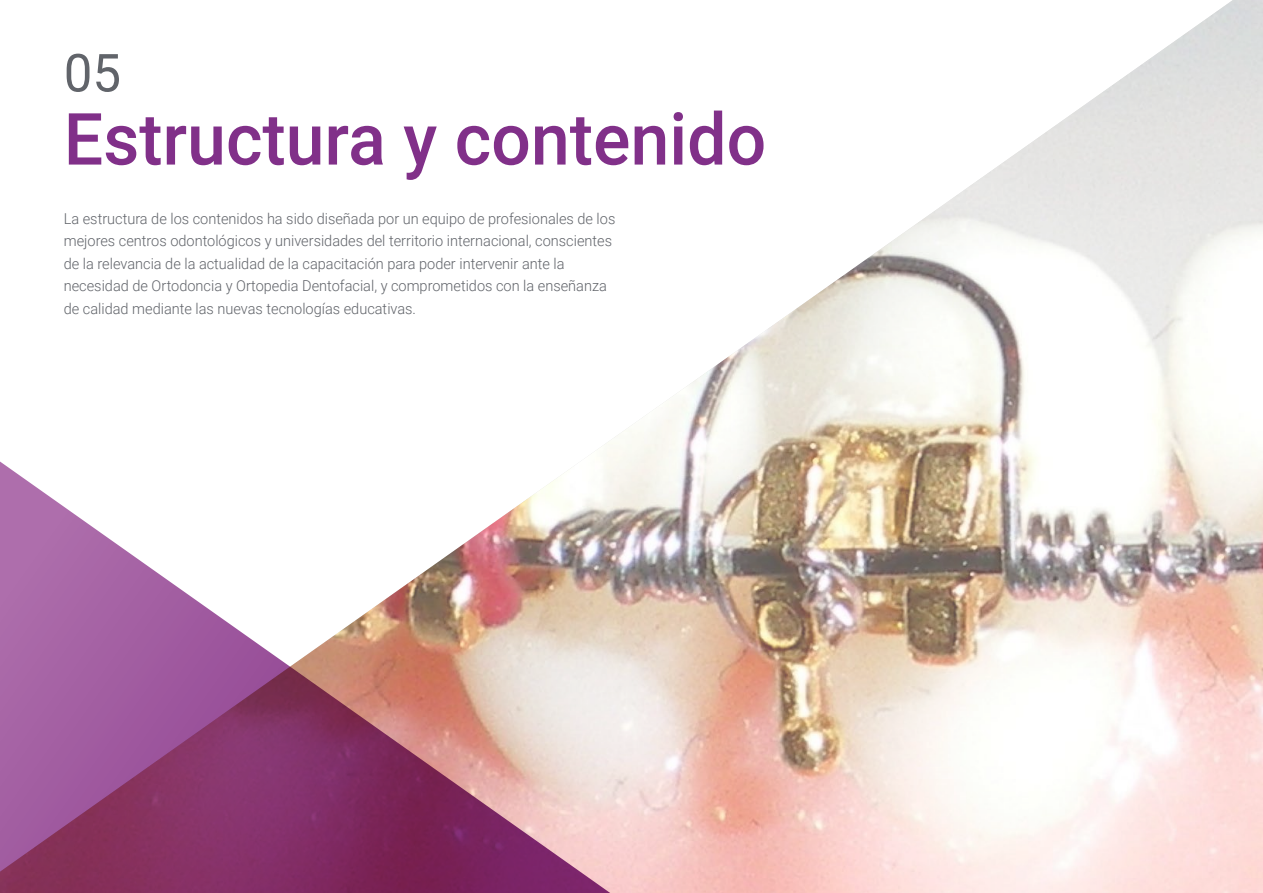
<style>
.page{position:relative;width:1263px;height:893px;background:#fff}
.page>*{position:absolute;margin:0;border:0;box-sizing:border-box;transform-origin:0 0}
.t1{font:500 72px "Roboto";color:#813089}
.t2{font:52.5px "Roboto";color:#61646a}
.t3{font:300 15px/22.5px "Roboto";color:#61646a}
</style>
<div class="page">
<img style="left:603px;top:0;width:660px;height:893px">
<svg style="left:0;top:446px;width:640px;height:447px"></svg>
<h2 class="t2" style="left:64px;top:36px;width:59px">05</h2>
<h1 class="t1" style="left:64px;top:89px;width:704px">Estructura y contenido</h1>
<p class="t3" style="left:64px;top:207px;width:553px">La estructura de los contenidos ha sido diseñada por un equipo de profesionales de los mejores centros odontológicos y universidades del territorio internacional, conscientes de la relevancia de la actualidad de la capacitación para poder intervenir ante la necesidad de Ortodoncia y Ortopedia Dentofacial, y comprometidos con la enseñanza de calidad mediante las nuevas tecnologías educativas.</p>
</div>
